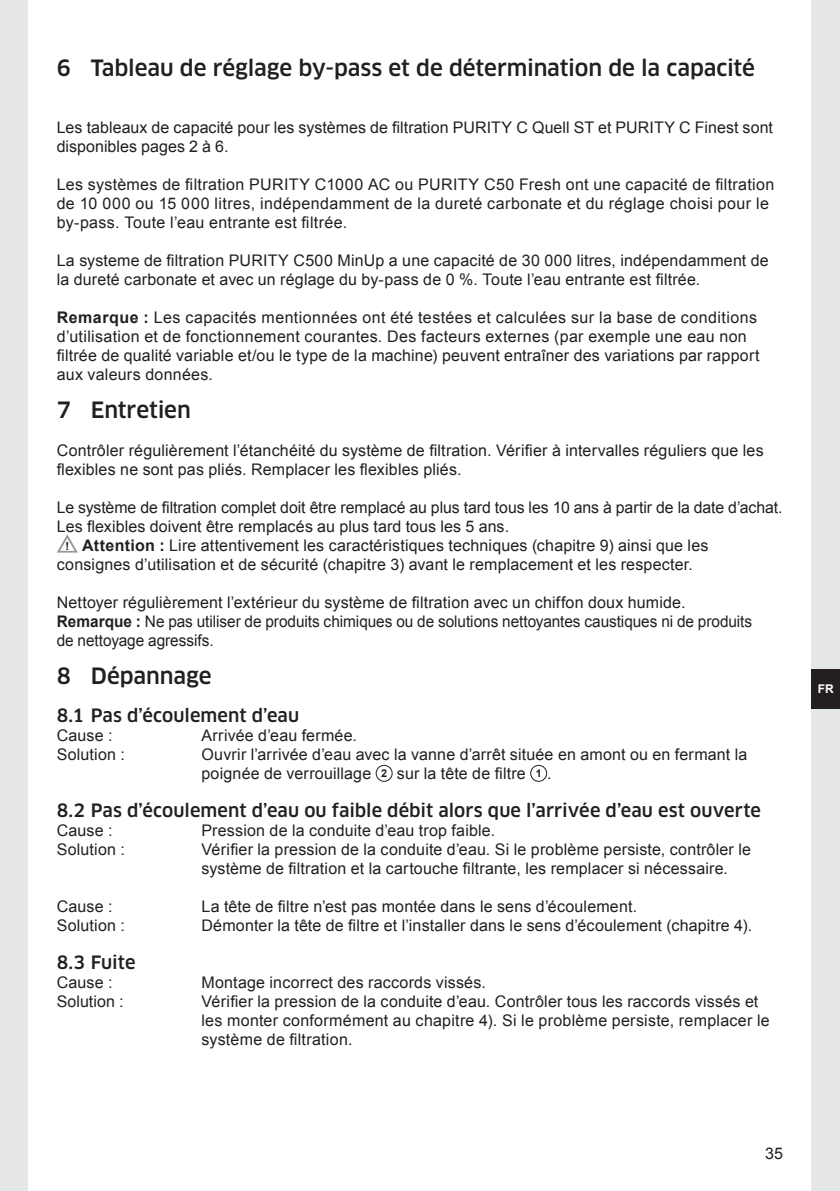
<style>
.page{position:relative;width:840px;height:1191px;background:#fff}
.page>*{position:absolute;margin:0;border:0;box-sizing:border-box;transform-origin:0 0}
.t1{font:500 22px "Clan Pro";letter-spacing:-.005em;color:#231f20}
.t2{font:500 18px "Clan Pro";letter-spacing:.005em;color:#231f20}
.t3{font:16px/19px "Arial";letter-spacing:.01em;color:#231f20}
.t4{font:700 12px "Arial";color:#fff}
.s1{font-weight:700}
.s2{font-weight:700;font-size:11.2px}
.s3{font-weight:700;font-size:10.8px}
</style>
<div class="page">
<div style="left:0;top:0;width:28px;height:1191px;background:#e6e7e9"></div>
<div style="left:811px;top:0;width:28px;height:1191px;background:#e6e7e9"></div>
<div style="left:811px;top:669px;width:28px;height:40px;background:#231f20"></div>
<svg style="left:57px;top:534px;width:21px;height:18px"></svg>
<div style="left:375px;top:765px;width:17px;height:17px;border:1px solid #231f20;border-radius:50%"></div>
<div style="left:530px;top:765px;width:17px;height:17px;border:1px solid #231f20;border-radius:50%"></div>
<h1 class="t1" style="left:57px;top:55px;width:699px">6 Tableau de réglage by-pass et de détermination de la capacité</h1>
<p class="t3" style="left:57px;top:118px;width:717px">Les tableaux de capacité pour les systèmes de filtration PURITY C Quell ST et PURITY C Finest sont disponibles pages 2 à 6.</p>
<p class="t3" style="left:57px;top:175px;width:718px">Les systèmes de filtration PURITY C1000 AC ou PURITY C50 Fresh ont une capacité de filtration de 10 000 ou 15 000 litres, indépendamment de la dureté carbonate et du réglage choisi pour le by-pass. Toute l’eau entrante est filtrée.</p>
<p class="t3" style="left:57px;top:251px;width:713px">La systeme de filtration PURITY C500 MinUp a une capacité de 30 000 litres, indépendamment de la dureté carbonate et avec un réglage du by-pass de 0 %. Toute l’eau entrante est filtrée.</p>
<p class="t3" style="left:57px;top:308px;width:704px"><span class="s1">Remarque :</span> Les capacités mentionnées ont été testées et calculées sur la base de conditions d’utilisation et de fonctionnement courantes. Des facteurs externes (par exemple une eau non filtrée de qualité variable et/ou le type de la machine) peuvent entraîner des variations par rapport aux valeurs données.</p>
<h1 class="t1" style="left:57px;top:397px;width:135px">7 Entretien</h1>
<p class="t3" style="left:57px;top:441px;width:708px">Contrôler régulièrement l’étanchéité du système de filtration. Vérifier à intervalles réguliers que les flexibles ne sont pas pliés. Remplacer les flexibles pliés.</p>
<p class="t3" style="left:57px;top:498px;width:727px">Le système de filtration complet doit être remplacé au plus tard tous les 10 ans à partir de la date d’achat.</p>
<p class="t3" style="left:57px;top:517px;width:453px">Les flexibles doivent être remplacés au plus tard tous les 5 ans.</p>
<p class="t3" style="left:65px;top:536px;width:644px"><span class="s2">!</span> <span class="s1">Attention :</span> Lire attentivement les caractéristiques techniques (chapitre 9) ainsi que les</p>
<p class="t3" style="left:57px;top:555px;width:637px">consignes d’utilisation et de sécurité (chapitre 3) avant le remplacement et les respecter.</p>
<p class="t3" style="left:57px;top:593px;width:696px">Nettoyer régulièrement l’extérieur du système de filtration avec un chiffon doux humide.<br><span class="s1">Remarque :</span> Ne pas utiliser de produits chimiques ou de solutions nettoyantes caustiques ni de produits de nettoyage agressifs.</p>
<h1 class="t1" style="left:57px;top:663px;width:156px">8 Dépannage</h1>
<p class="t2" style="left:57px;top:705px;width:244px">8.1 Pas d’écoulement d’eau</p>
<p class="t3" style="left:57px;top:726px;width:57px">Cause :</p>
<p class="t3" style="left:201px;top:726px;width:157px">Arrivée d’eau fermée.</p>
<p class="t3" style="left:57px;top:745px;width:70px">Solution :</p>
<p class="t3" style="left:201px;top:745px;width:547px">Ouvrir l’arrivée d’eau avec la vanne d’arrêt située en amont ou en fermant la poignée de verrouillage <span class="s3">2</span> sur la tête de filtre <span class="s3">1</span> .</p>
<p class="t2" style="left:57px;top:800px;width:705px">8.2 Pas d’écoulement d’eau ou faible débit alors que l’arrivée d’eau est ouverte</p>
<p class="t3" style="left:57px;top:821px;width:57px">Cause :</p>
<p class="t3" style="left:201px;top:821px;width:295px">Pression de la conduite d’eau trop faible.</p>
<p class="t3" style="left:57px;top:840px;width:70px">Solution :</p>
<p class="t3" style="left:201px;top:840px;width:550px">Vérifier la pression de la conduite d’eau. Si le problème persiste, contrôler le système de filtration et la cartouche filtrante, les remplacer si nécessaire.</p>
<p class="t3" style="left:57px;top:897px;width:57px">Cause :</p>
<p class="t3" style="left:201px;top:897px;width:437px">La tête de filtre n’est pas montée dans le sens d’écoulement.</p>
<p class="t3" style="left:57px;top:916px;width:70px">Solution :</p>
<p class="t3" style="left:201px;top:916px;width:552px">Démonter la tête de filtre et l’installer dans le sens d’écoulement (chapitre 4).</p>
<p class="t2" style="left:57px;top:952px;width:80px">8.3 Fuite</p>
<p class="t3" style="left:57px;top:973px;width:57px">Cause :</p>
<p class="t3" style="left:201px;top:973px;width:286px">Montage incorrect des raccords vissés.</p>
<p class="t3" style="left:57px;top:992px;width:68px">Solution :</p>
<p class="t3" style="left:201px;top:992px;width:569px">Vérifier la pression de la conduite d’eau. Contrôler tous les raccords vissés et les monter conformément au chapitre 4). Si le problème persiste, remplacer le système de filtration.</p>
<p class="t4" style="left:817px;top:681px;width:17px">FR</p>
<p class="t3" style="left:764px;top:1144px;width:20px">35</p>
</div>
